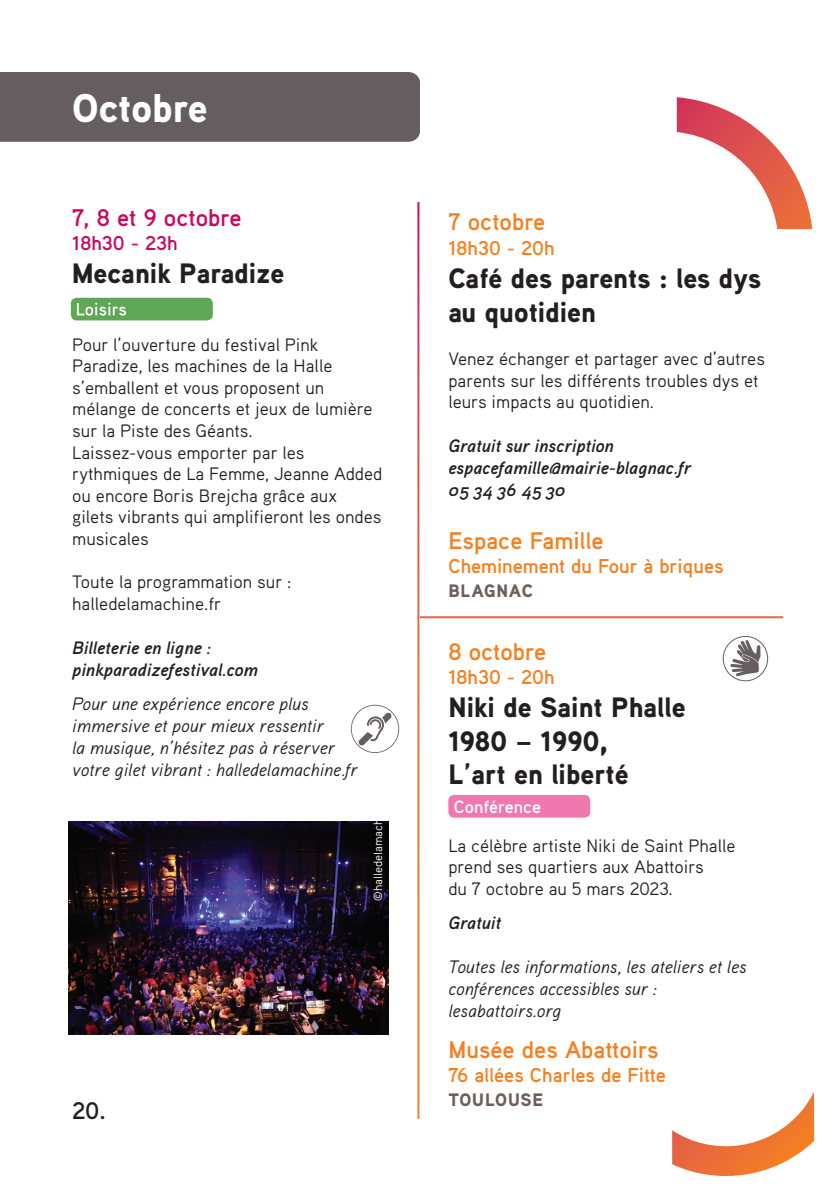
<style>
.page{position:relative;width:840px;height:1191px;background:#fff}
.page>*{position:absolute;margin:0;border:0;box-sizing:border-box;transform-origin:0 0}
.t1{font:900 40px "Aaux Pro";color:#fff}
.t2{font:900 28px/33.6px "Aaux Pro";color:#231f20}
.t3{font:700 24px "Aaux Pro";color:#f58021}
.t4{font:700 24px "Aaux Pro";color:#c9085e}
.t5{font:700 24px "Aaux Pro";color:#231f20}
.t6{font:700 20px "Aaux Pro";color:#f58021}
.t7{font:700 20px "Aaux Pro";color:#c9085e}
.t8{font:18px/21.6px "Aaux Pro";color:#231f20}
.t9{font:italic 18px/22px "Aaux Pro";color:#231f20}
.t10{font:18px/22px "Aaux Pro Bold Italic OSF";color:#231f20}
.t11{font:18px "Aaux Pro Black OSF";letter-spacing:.05em;color:#6c5e59}
.t12{font:700 17.8px "Aaux Pro";color:#fff}
.t13{font:12px "Aaux Pro";color:#fff}
</style>
<div class="page">
<svg style="left:676px;top:97px;width:135px;height:132px"></svg>
<div style="left:0;top:72px;width:420px;height:70px;background:#655d5f"></div>
<hr style="left:420px;top:616px;width:362px;height:2px;background:#e66642">
<svg style="left:672px;top:1094px;width:141px;height:82px"></svg>
<div style="left:71px;top:298px;width:142px;height:22px;background:#5ea754;border-radius:6px"></div>
<svg style="left:77px;top:302px;width:49px;height:13px"></svg>
<svg style="left:351px;top:705px;width:48px;height:48px"></svg>
<img style="left:69px;top:822px;width:319px;height:212px">
<div style="left:448px;top:795px;width:142px;height:22px;background:#f178ae;border-radius:6px"></div>
<div style="left:722px;top:636px;width:45px;height:45px;border:1px solid #655d5f;border-radius:50%"></div>
<svg style="left:729px;top:640px;width:31px;height:36px"></svg>
<h1 class="t1" style="left:72px;top:83px;width:137px">Octobre</h1>
<h3 class="t4" style="left:72px;top:202px;width:171px">7, 8 et 9 octobre</h3>
<p class="t7" style="left:72px;top:230px;width:107px">18h30 - 23h</p>
<h2 class="t2" style="left:72px;top:256px;width:213px">Mecanik Paradize</h2>
<p class="t8" style="left:72px;top:333px;width:311px">Pour l’ouverture du festival Pink<br>Paradize, les machines de la Halle s’emballent et vous proposent un mélange de concerts et jeux de lumière sur la Piste des Géants.<br>Laissez-vous emporter par les rythmiques de La Femme, Jeanne Added ou encore Boris Brejcha grâce aux gilets vibrants qui amplifieront les ondes musicales</p>
<p class="t8" style="left:72px;top:570px;width:220px">Toute la programmation sur : halledelamachine.fr</p>
<p class="t10" style="left:72px;top:636px;width:187px">Billeterie en ligne : pinkparadizefestival.com</p>
<p class="t9" style="left:72px;top:692px;width:287px">Pour une expérience encore plus immersive et pour mieux ressentir<br>la musique, n’hésitez pas à réserver votre gilet vibrant : halledelamachine.fr</p>
<h3 class="t5" style="left:72px;top:1095px;width:35px">20.</h3>
<p class="t13" style="left:370px;top:900px;width:99px;rotate:-90deg">©halledelamachine</p>
<h3 class="t3" style="left:448px;top:207px;width:98px">7 octobre</h3>
<p class="t6" style="left:448px;top:235px;width:108px">18h30 - 20h</p>
<h2 class="t2" style="left:448px;top:260px;width:314px">Café des parents : les dys au quotidien</h2>
<p class="t8" style="left:448px;top:347px;width:318px">Venez échanger et partager avec d’autres parents sur les différents troubles dys et leurs impacts au quotidien.</p>
<p class="t10" style="left:448px;top:434px;width:244px">Gratuit sur inscription espacefamille@mairie-blagnac.fr<br>05 34 36 45 30</p>
<h3 class="t3" style="left:448px;top:525px;width:157px">Espace Famille</h3>
<p class="t6" style="left:448px;top:553px;width:277px">Cheminement du Four à briques</p>
<p class="t11" style="left:448px;top:579px;width:86px">BLAGNAC</p>
<h3 class="t3" style="left:448px;top:636px;width:99px">8 octobre</h3>
<p class="t6" style="left:448px;top:664px;width:108px">18h30 - 20h</p>
<h2 class="t2" style="left:448px;top:689px;width:239px">Niki de Saint Phalle<br>1980 – 1990,<br>L’art en liberté</h2>
<p class="t12" style="left:453px;top:795px;width:88px">Conférence</p>
<p class="t8" style="left:448px;top:834px;width:288px">La célèbre artiste Niki de Saint Phalle prend ses quartiers aux Abattoirs<br>du 7 octobre au 5 mars 2023.</p>
<p class="t10" style="left:448px;top:911px;width:54px">Gratuit</p>
<p class="t9" style="left:448px;top:955px;width:299px">Toutes les informations, les ateliers et les conférences accessibles sur : lesabattoirs.org</p>
<h3 class="t3" style="left:448px;top:1034px;width:212px">Musée des Abattoirs</h3>
<p class="t6" style="left:448px;top:1062px;width:219px">76 allées Charles de Fitte</p>
<p class="t11" style="left:448px;top:1088px;width:96px">TOULOUSE</p>
</div>
